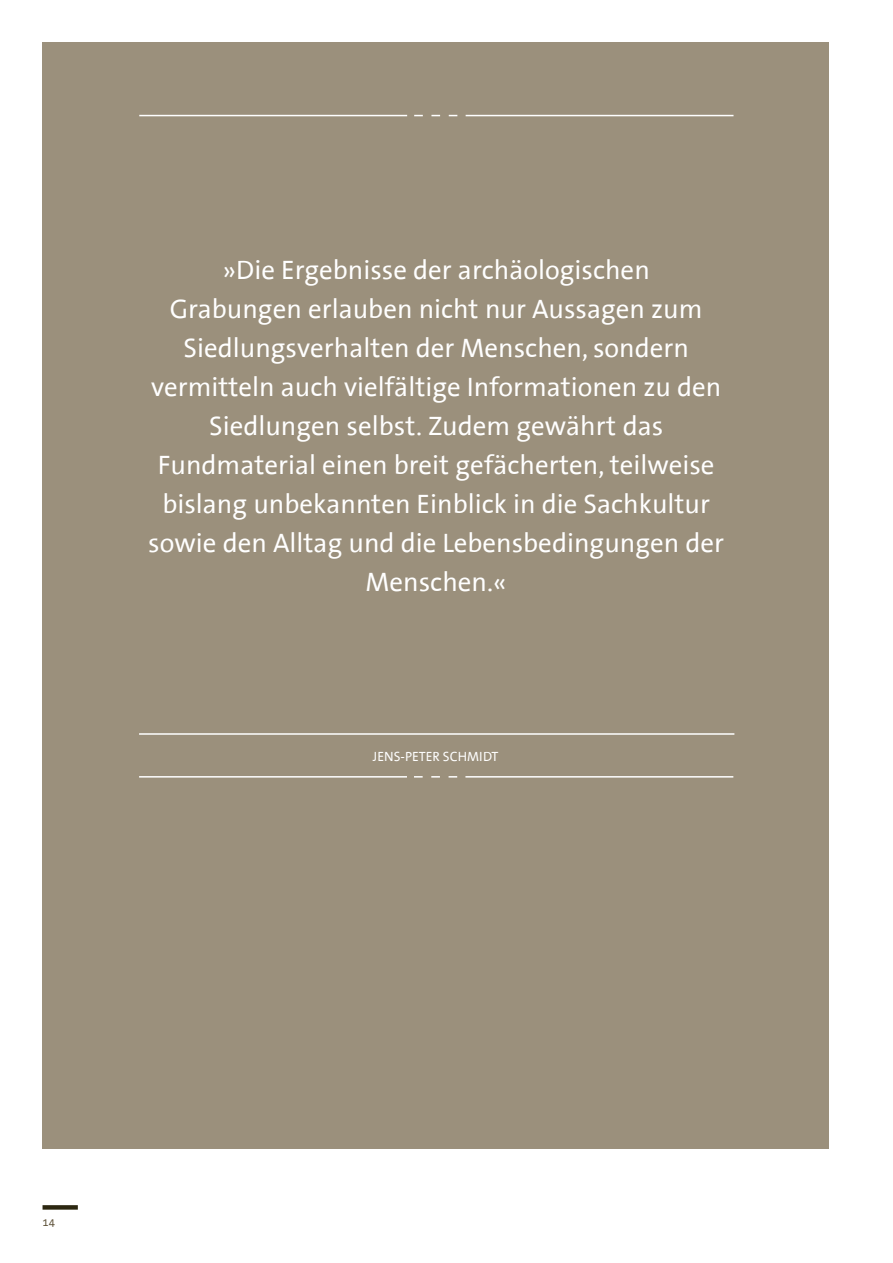
<style>
.page{position:relative;width:893px;height:1263px;background:#fff}
.page>*{position:absolute;margin:0;border:0;box-sizing:border-box;transform-origin:0 0}
.t1{font:27px/39px "The Sans Office";color:#fff;text-align:center}
.t2{font:13.5px "The Sans Office";color:#fff}
.t3{font:11.25px "The Sans Office";color:#5d5138}
</style>
<div class="page">
<div style="left:0;top:0;width:893px;height:1148px;background:#9b907c"></div>
<hr style="left:139px;top:115px;width:268px;height:1px;background:#fff">
<hr style="left:466px;top:115px;width:267px;height:1px;background:#fff">
<svg style="left:414px;top:115px;width:43px;height:1px"></svg>
<hr style="left:139px;top:733px;width:595px;height:2px;background:#fff">
<hr style="left:139px;top:776px;width:268px;height:1px;background:#fff">
<hr style="left:465px;top:776px;width:268px;height:1px;background:#fff">
<svg style="left:414px;top:776px;width:43px;height:1px"></svg>
<div style="left:0;top:0;width:893px;height:1263px;border:42px solid #fff"></div>
<div style="left:829px;top:0;width:64px;height:1263px;background:#fff"></div>
<div style="left:43px;top:1205px;width:35px;height:5px;background:#2c2710"></div>
<p class="t1" style="left:148px;top:251px;width:577px">»Die Ergebnisse der archäologischen<br>Grabungen erlauben nicht nur Aussagen zum Siedlungsverhalten der Menschen, sondern vermitteln auch vielfältige Informationen zu den Siedlungen selbst. Zudem gewährt das Fundmaterial einen breit gefächerten, teilweise bislang unbekannten Einblick in die Sachkultur sowie den Alltag und die Lebensbedingungen der Menschen.«</p>
<p class="t2" style="left:373px;top:749px;width:127px">JENS-PETER SCHMIDT</p>
<p class="t3" style="left:43px;top:1216px;width:14px">14</p>
</div>
